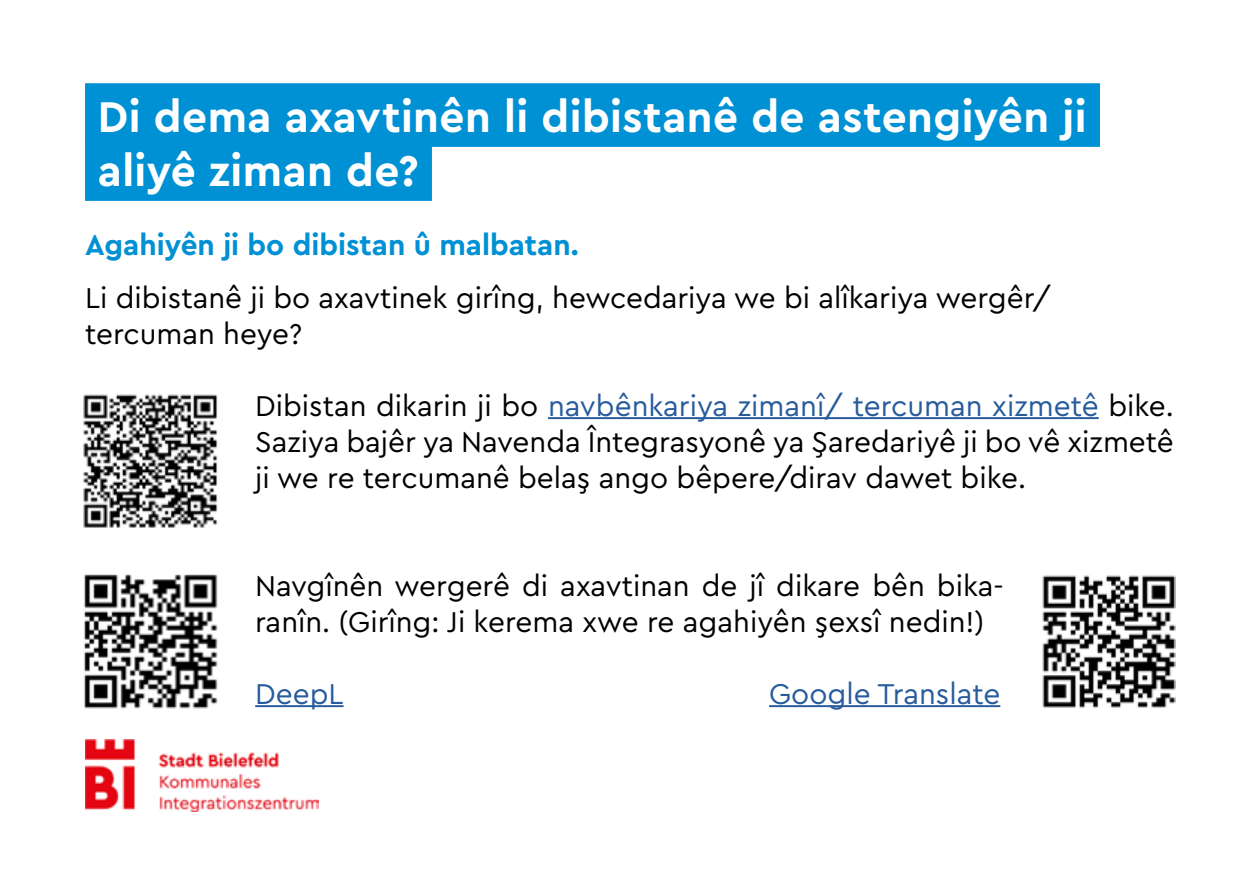
<style>
.page{position:relative;width:1259px;height:893px;background:#fff}
.page>*{position:absolute;margin:0;border:0;box-sizing:border-box;transform-origin:0 0}
.Störer{font:700 45px/54px "Cera Bielefeld";letter-spacing:.01em;color:#fff}
.t1{font:30px/36px "Cera Bielefeld";color:#000}
.t2{font:700 30px "Cera Bielefeld";color:#0090d4}
.t3{font:30px "Cera Bielefeld";color:#275b9b}
.s1{color:#275b9b}
</style>
<div class="page">
<div style="left:85px;top:83px;width:1015px;height:64px;background:#0090d4"></div>
<div style="left:85px;top:137px;width:347px;height:64px;background:#0090d4"></div>
<hr style="left:548px;top:417px;width:550px;height:2px;background:#275b9b">
<hr style="left:255px;top:705px;width:88px;height:2px;background:#275b9b">
<hr style="left:769px;top:705px;width:231px;height:2px;background:#275b9b">
<img style="left:83px;top:394px;width:135px;height:134px">
<img style="left:84px;top:574px;width:134px;height:135px">
<img style="left:1042px;top:575px;width:133px;height:133px">
<img style="left:85px;top:739px;width:234px;height:73px">
<p class="Störer" style="left:98px;top:88px;width:990px">Di dema axavtinên li dibistanê de astengiyên ji aliyê ziman de?</p>
<p class="t2" style="left:85px;top:225px;width:495px">Agahiyên ji bo dibistan û malbatan.</p>
<p class="t1" style="left:85px;top:279px;width:967px">Li dibistanê ji bo axavtinek girîng, hewcedariya we bi alîkariya wergêr/ tercuman heye?</p>
<p class="t1" style="left:255px;top:387px;width:920px;text-align:justify">Dibistan dikarin ji bo <span class="s1">navbênkariya zimanî/ tercuman xizmetê</span> bike.<br>Saziya bajêr ya Navenda Întegrasyonê ya Şaredariyê ji bo vê xizmetê ji we re tercumanê belaş ango bêpere/dirav dawet bike.</p>
<p class="t1" style="left:255px;top:567px;width:750px">Navgînên wergerê di axavtinan de jî dikare bên bika&shy;ranîn. (Girîng: Ji kerema xwe re agahiyên şexsî nedin!)</p>
<p class="t3" style="left:255px;top:674px;width:90px">DeepL</p>
<p class="t3" style="left:769px;top:674px;width:233px">Google Translate</p>
</div>
